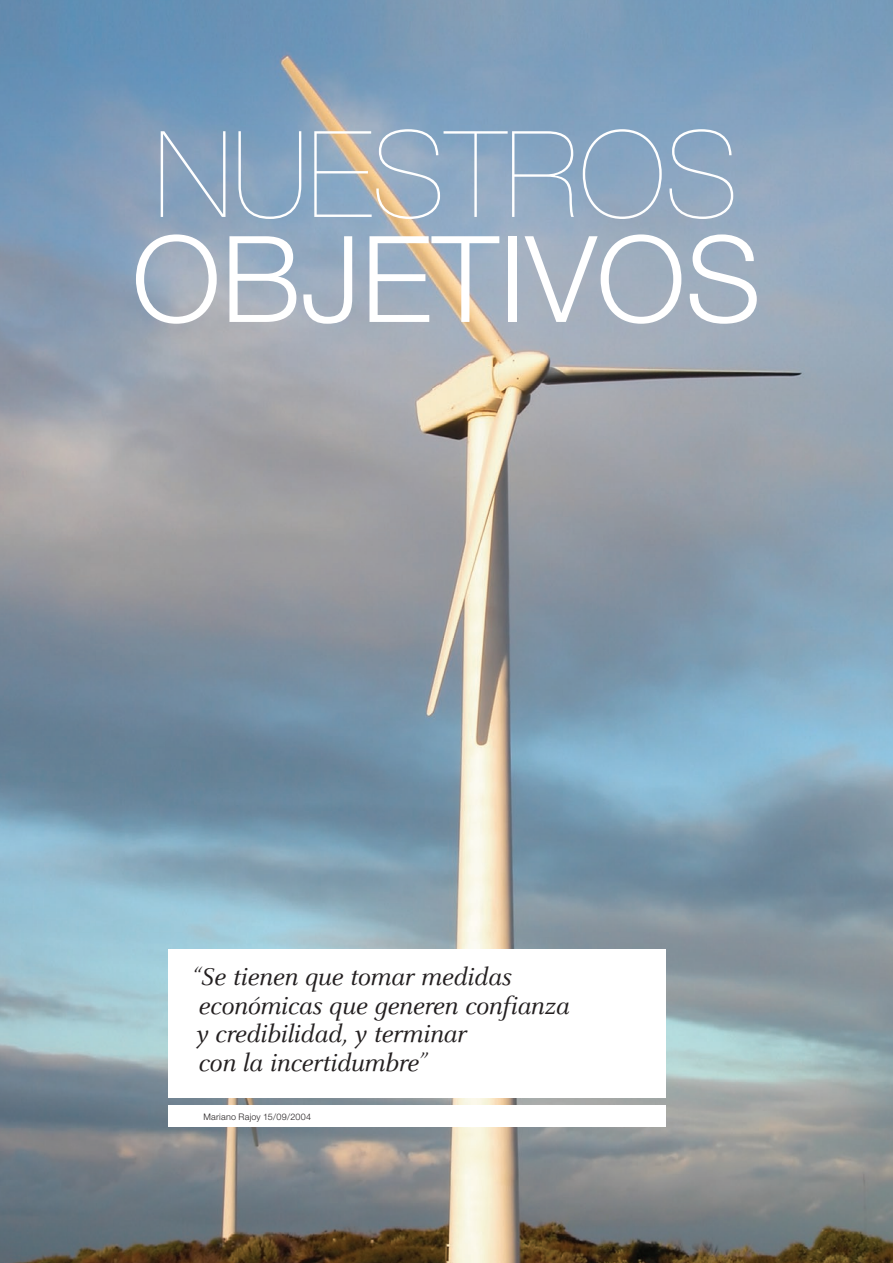
<style>
.page{position:relative;width:893px;height:1263px;background:#fff}
.page>*{position:absolute;margin:0;border:0;box-sizing:border-box;transform-origin:0 0}
.t1{font:300 120px/105px "Helvetica Neue";color:#fff}
.t2{font:italic 27px/28.5px "Celeste";letter-spacing:-.015em;color:#231f20}
.t3{font:300 9px "Helvetica Neue";letter-spacing:.025em;color:#231f20}
.s1{font-weight:200}
</style>
<div class="page">
<img style="left:0;top:0;width:893px;height:1263px">
<div style="left:168px;top:1106px;width:498px;height:21px;background:#fff"></div>
<div style="left:168px;top:949px;width:498px;height:149px;background:#fff"></div>
<p class="t1" style="left:132px;top:119px;width:631px"><span class="s1">NUESTROS<br></span>OBJETIVOS</p>
<p class="t2" style="left:192px;top:963px;width:379px">“Se tienen que tomar medidas económicas que generen confianza y credibilidad, y terminar<br>con la incertidumbre”</p>
<p class="t3" style="left:204px;top:1111px;width:109px">Mariano Rajoy 15/09/2004</p>
</div>
